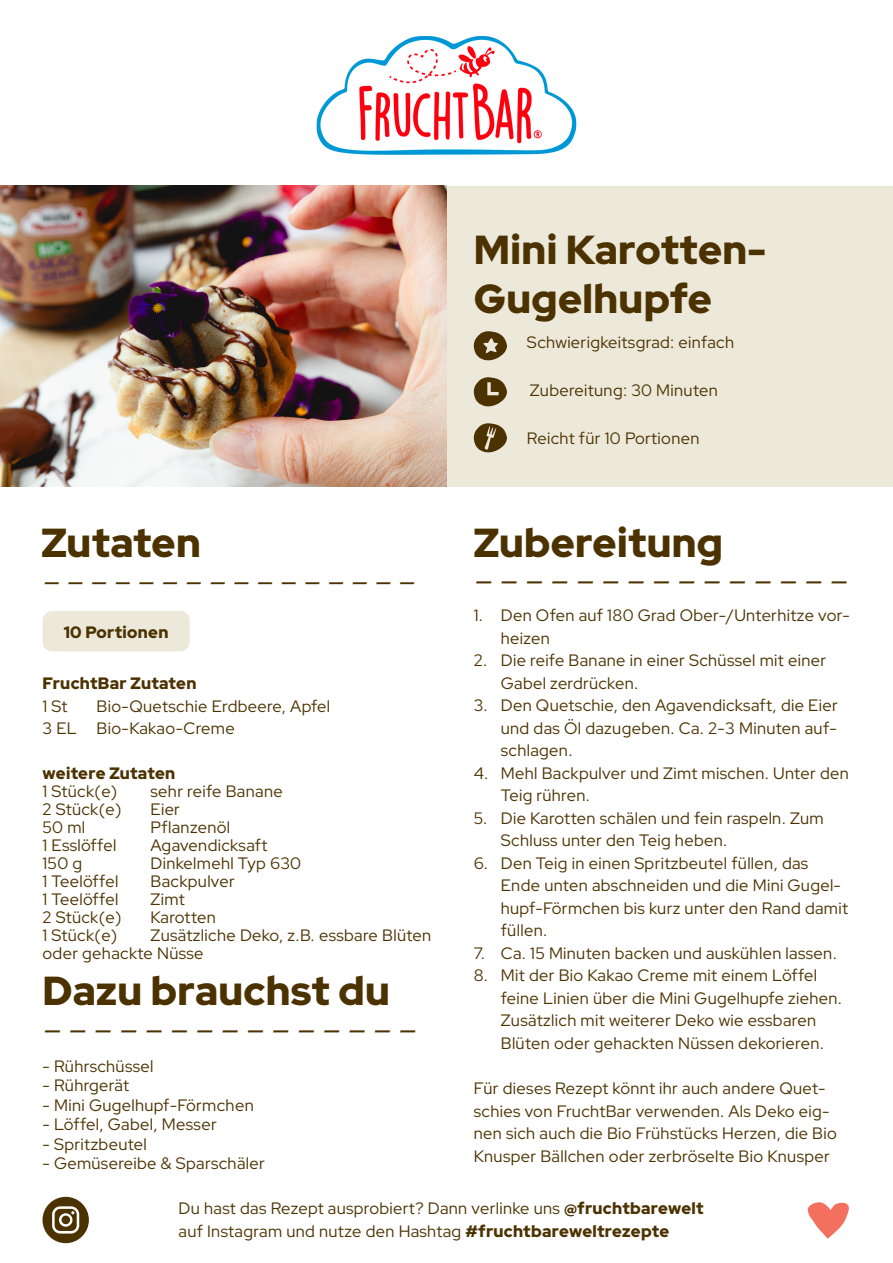
<style>
.page{position:relative;width:893px;height:1263px;background:#fff}
.page>*{position:absolute;margin:0;border:0;box-sizing:border-box;transform-origin:0 0}
.t1{font:italic 300 45px "Red Hat Display";color:#4b3200}
.t2{font:italic 300 42px "Red Hat Display";color:#4b3200}
.t3{font:900 40.5px/48.6px "Red Hat Display";letter-spacing:.01em;color:#4b3200}
.t4{font:300 16.5px/22.5px "Red Hat Display";letter-spacing:.02em;color:#4b3200}
.t5{font:900 16.5px "Red Hat Display";letter-spacing:.02em;color:#4b3200}
.s1{font-weight:900}
</style>
<div class="page">
<img style="left:316px;top:36px;width:261px;height:119px">
<svg style="left:807px;top:1202px;width:42px;height:36px"></svg>
<svg style="left:43px;top:1197px;width:46px;height:46px"></svg>
<div style="left:446px;top:187px;width:446px;height:300px;background:#ede9da"></div>
<img style="left:0;top:186px;width:446px;height:301px">
<svg style="left:474px;top:423px;width:33px;height:29px"></svg>
<svg style="left:474px;top:331px;width:33px;height:29px"></svg>
<svg style="left:474px;top:377px;width:33px;height:29px"></svg>
<div style="left:43px;top:611px;width:147px;height:40px;background:#ede9da;border-radius:10px"></div>
<p class="t3" style="left:41px;top:518px;width:161px">Zutaten</p>
<p class="t2" style="left:43px;top:553px;width:375px">----------------</p>
<p class="t5" style="left:64px;top:621px;width:106px">10 Portionen</p>
<p class="t5" style="left:43px;top:673px;width:155px">FruchtBar Zutaten</p>
<p class="t4" style="left:43px;top:694px;width:27px">1 St</p>
<p class="t4" style="left:97px;top:694px;width:235px">Bio-Quetschie Erdbeere, Apfel</p>
<p class="t4" style="left:43px;top:717px;width:194px">3 EL Bio-Kakao-Creme</p>
<p class="t5" style="left:43px;top:763px;width:134px">weitere Zutaten</p>
<p class="t4" style="left:43px;top:780px;width:76px">1 Stück(e)</p>
<p class="t4" style="left:151px;top:780px;width:134px">sehr reife Banane</p>
<p class="t4" style="left:43px;top:798px;width:81px">2 Stück(e)</p>
<p class="t4" style="left:151px;top:798px;width:31px">Eier</p>
<p class="t4" style="left:43px;top:816px;width:44px">50 ml</p>
<p class="t4" style="left:151px;top:816px;width:81px">Pflanzenöl</p>
<p class="t4" style="left:43px;top:834px;width:75px">1 Esslöffel</p>
<p class="t4" style="left:151px;top:834px;width:119px">Agavendicksaft</p>
<p class="t4" style="left:43px;top:852px;width:41px">150 g</p>
<p class="t4" style="left:151px;top:852px;width:152px">Dinkelmehl Typ 630</p>
<p class="t4" style="left:43px;top:870px;width:77px">1 Teelöffel</p>
<p class="t4" style="left:151px;top:870px;width:86px">Backpulver</p>
<p class="t4" style="left:43px;top:888px;width:77px">1 Teelöffel</p>
<p class="t4" style="left:151px;top:888px;width:36px">Zimt</p>
<p class="t4" style="left:43px;top:906px;width:81px">2 Stück(e)</p>
<p class="t4" style="left:151px;top:906px;width:67px">Karotten</p>
<p class="t4" style="left:43px;top:924px;width:76px">1 Stück(e)</p>
<p class="t4" style="left:43px;top:926px;width:390px;line-height:18px;text-indent:108px">Zusätzliche Deko, z.B. essbare Blüten oder gehackte Nüsse</p>
<p class="t3" style="left:43px;top:967px;width:349px">Dazu brauchst du</p>
<p class="t1" style="left:43px;top:999px;width:376px">---------------</p>
<p class="t4" style="left:43px;top:1054px;width:112px">- Rührschüssel</p>
<p class="t4" style="left:43px;top:1073px;width:88px">- Rührgerät</p>
<p class="t4" style="left:43px;top:1093px;width:213px">- Mini Gugelhupf-Förmchen</p>
<p class="t4" style="left:43px;top:1112px;width:176px">- Löffel, Gabel, Messer</p>
<p class="t4" style="left:43px;top:1132px;width:106px">- Spritzbeutel</p>
<p class="t4" style="left:43px;top:1151px;width:224px">- Gemüsereibe &amp; Sparschäler</p>
<p class="t3" style="left:474px;top:225px;width:294px">Mini Karotten-<br>Gugelhupfe</p>
<p class="t4" style="left:527px;top:331px;width:209px">Schwierigkeitsgrad: einfach</p>
<p class="t4" style="left:530px;top:379px;width:190px">Zubereitung: 30 Minuten</p>
<p class="t4" style="left:527px;top:426px;width:174px">Reicht für 10 Portionen</p>
<p class="t3" style="left:474px;top:518px;width:251px">Zubereitung</p>
<p class="t1" style="left:474px;top:549px;width:376px">---------------</p>
<p class="t4" style="left:501px;top:604px;width:350px;text-indent:-27px">1. Den Ofen auf 180 Grad Ober-/Unterhitze vor&shy;heizen</p>
<p class="t4" style="left:501px;top:649px;width:327px;text-indent:-27px">2. Die reife Banane in einer Schüssel mit einer<br>Gabel zerdrücken.</p>
<p class="t4" style="left:501px;top:694px;width:338px;text-align:justify;text-indent:-27px">3. Den Quetschie, den Agavendicksaft, die Eier und das Öl dazugeben. Ca. 2-3 Minuten auf&shy;schlagen.</p>
<p class="t4" style="left:501px;top:761px;width:350px;text-indent:-27px">4. Mehl Backpulver und Zimt mischen. Unter den<br>Teig rühren.</p>
<p class="t4" style="left:501px;top:806px;width:324px;text-indent:-27px">5. Die Karotten schälen und fein raspeln. Zum<br>Schluss unter den Teig heben.</p>
<p class="t4" style="left:501px;top:851px;width:349px;text-indent:-27px">6. Den Teig in einen Spritzbeutel füllen, das Ende unten abschneiden und die Mini Gugel&shy;hupf-Förmchen bis kurz unter den Rand damit füllen.</p>
<p class="t4" style="left:474px;top:941px;width:364px">7. Ca. 15 Minuten backen und auskühlen lassen.</p>
<p class="t4" style="left:501px;top:964px;width:343px;text-indent:-27px">8. Mit der Bio Kakao Creme mit einem Löffel feine Linien über die Mini Gugelhupfe ziehen.<br>Zusätzlich mit weiterer Deko wie essbaren Blüten oder gehackten Nüssen dekorieren.</p>
<p class="t4" style="left:474px;top:1076px;width:365px">Für dieses Rezept könnt ihr auch andere Quet&shy;schies von FruchtBar verwenden. Als Deko eig&shy;nen sich auch die Bio Frühstücks Herzen, die Bio Knusper Bällchen oder zerbröselte Bio Knusper</p>
<p class="t4" style="left:179px;top:1197px;width:527px">Du hast das Rezept ausprobiert? Dann verlinke uns <span class="s1">@fruchtbarewelt </span>auf Instagram und nutze den Hashtag <span class="s1">#fruchtbareweltrezepte</span></p>
</div>
